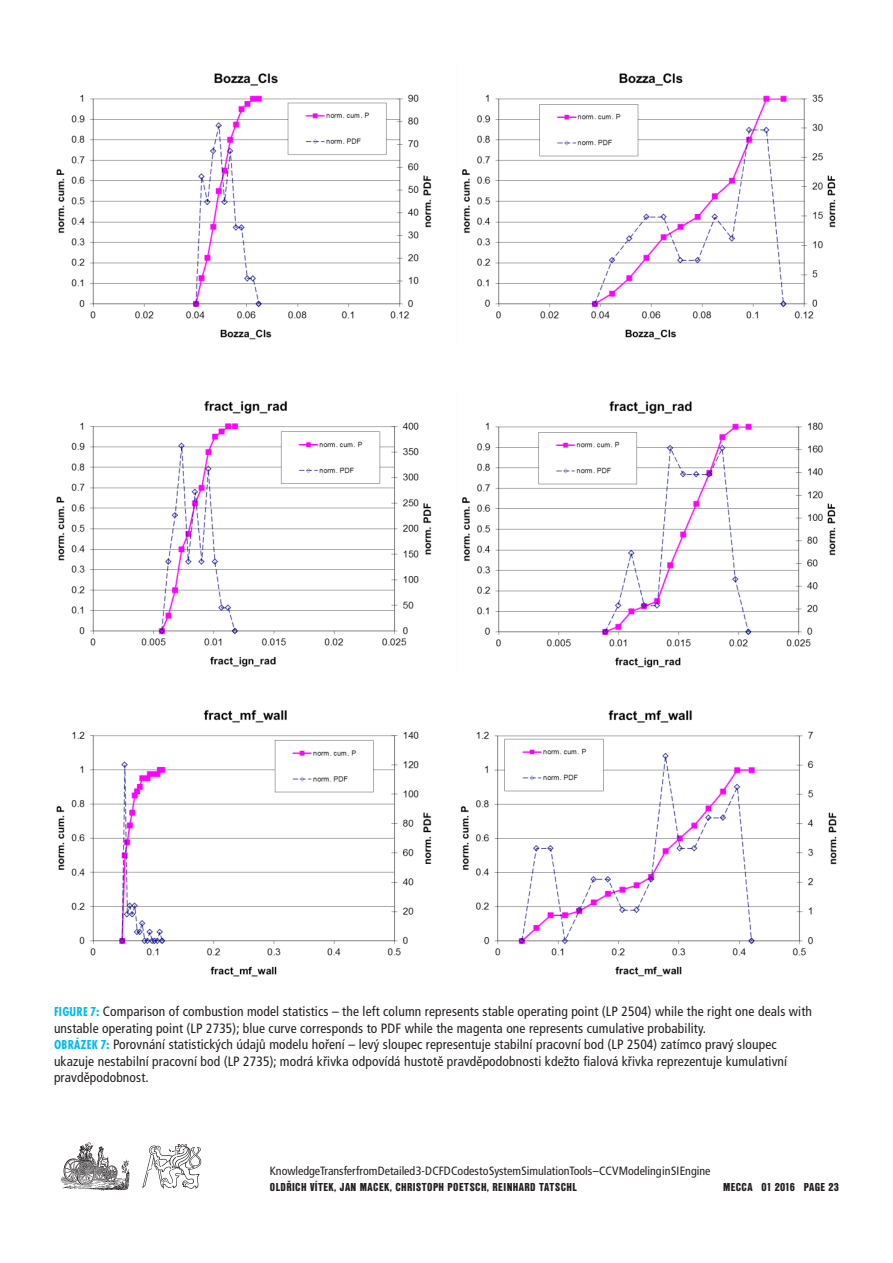
<style>
.page{position:relative;width:893px;height:1263px;background:#fff}
.page>*{position:absolute;margin:0;border:0;box-sizing:border-box;transform-origin:0 0}
._4b-popiska{font:condensed 13.5px/16.5px "Frutiger CE";letter-spacing:.01em;color:#231f20}
.t1{font:condensed 12px "Frutiger CE";letter-spacing:-.005em;color:#231f20}
.t2{font:12px "Nimbus Sans DOT Blac Cond";letter-spacing:.035em;color:#231f20}
.s1{font-family:"Futura TOT";font-weight:700;color:#00baf1}
</style>
<div class="page">
<img style="left:60px;top:1142px;width:70px;height:49px">
<svg style="left:142px;top:1144px;width:59px;height:45px"></svg>
<img style="left:56px;top:73px;width:376px;height:267px">
<img style="left:462px;top:73px;width:374px;height:267px">
<img style="left:56px;top:400px;width:376px;height:267px">
<img style="left:462px;top:401px;width:374px;height:267px">
<img style="left:56px;top:710px;width:376px;height:267px">
<img style="left:460px;top:710px;width:376px;height:267px">
<p class="_4b-popiska" style="left:54px;top:1004px;width:759px"><span class="s1">FIGURE 7:</span> Comparison of combustion model statistics – the left column represents stable operating point (LP 2504) while the right one deals with unstable operating point (LP 2735); blue curve corresponds to PDF while the magenta one represents cumulative probability.</p>
<p class="_4b-popiska" style="left:54px;top:1037px;width:735px"><span class="s1">OBRÁZEK 7:</span> Porovnání statistických údajů modelu hoření – levý sloupec representuje stabilní pracovní bod (LP 2504) zatímco pravý sloupec ukazuje nestabilní pracovní bod (LP 2735); modrá křivka odpovídá hustotě pravděpodobnosti kdežto fialová křivka reprezentuje kumulativní pravděpodobnost.</p>
<p class="t1" style="left:270px;top:1164px;width:442px">Knowledge Transfer from Detailed 3-D CFD Codes to System Simulation Tools – CCV Modeling in SI Engine</p>
<p class="t2" style="left:270px;top:1180px;width:105px">OLDŘICH VÍTEK, JAN MACEK</p>
<p class="t2" style="left:390px;top:1180px;width:24px">, CHRISTOP</p>
<p class="t2" style="left:439px;top:1180px;width:21px">H POETSC</p>
<p class="t2" style="left:481px;top:1180px;width:70px">H, REINHARD TATSC</p>
<p class="t2" style="left:566px;top:1180px;width:10px">HL</p>
<p class="t2" style="left:723px;top:1180px;width:117px">MECCA 01 2016 PAGE 23</p>
</div>
